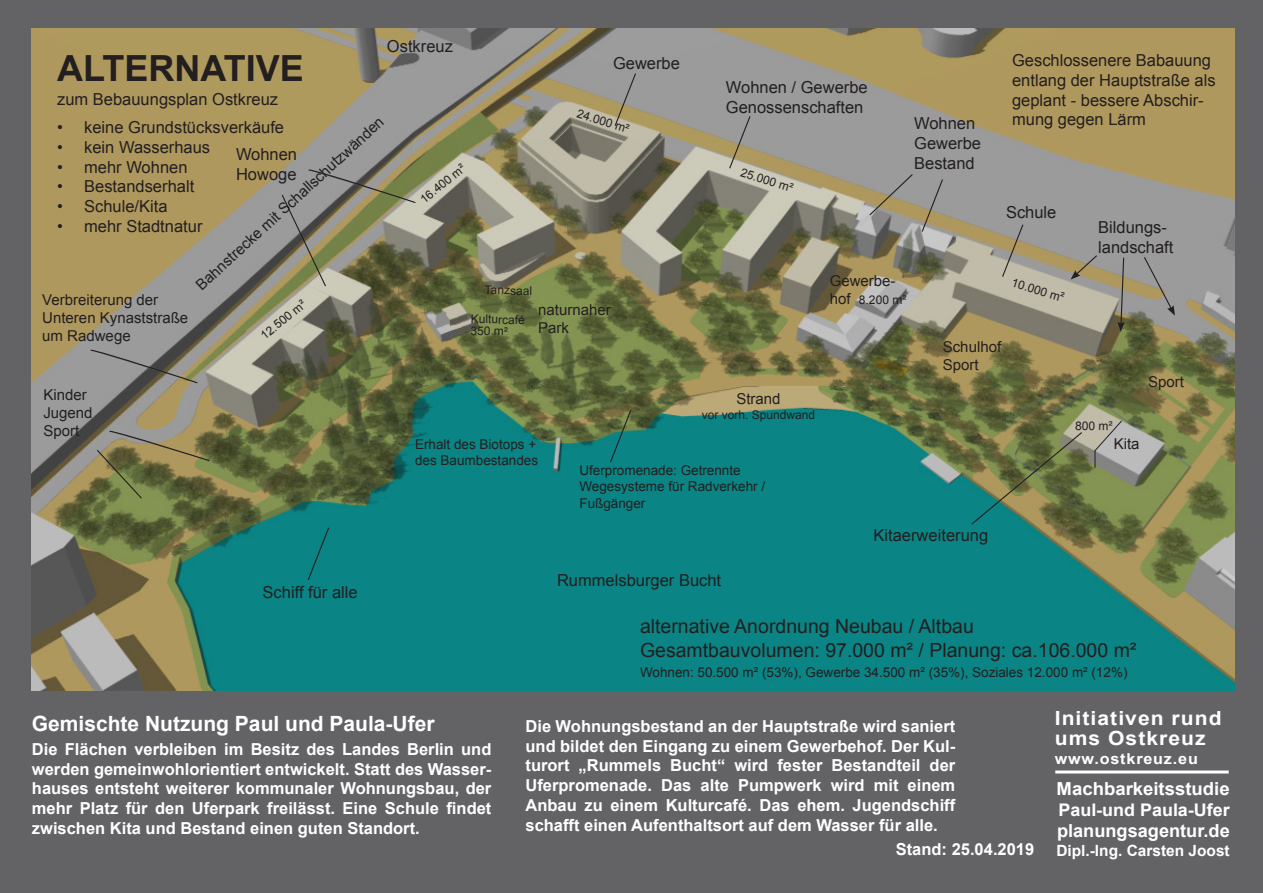
<style>
.page{position:relative;width:1263px;height:893px;background:#fff}
.page>*{position:absolute;margin:0;border:0;box-sizing:border-box;transform-origin:0 0}
.Absatzformat_3{font:700 36px "Arial";color:#231f20}
.Absatzformat_4{font:700 21px "Arial";color:#fff}
._15{font:19.5px "Arial";color:#231f20}
.Absatzformat_4-2{font:700 19.5px/19.5px "Arial";letter-spacing:.05em;color:#fff;scale:1.08 1}
.Absatzformat_1{font:700 18px "Arial";color:#fff}
.Absatzformat_1-2{font:700 17.4px "Arial";color:#fff}
.Absatzformat_4-3{font:700 16.5px/19.8px "Arial";color:#fff;text-align:justify}
._15-2{font:16.5px/19.8px "Arial";color:#231f20}
.Absatzformat_1-3{font:700 15.45px "Arial";color:#fff}
._10{font:15px/18px "Arial";color:#231f20}
._15-3{font:15px/18px "Arial";color:#231f20}
.Absatzformat_4-4{font:700 15px "Arial";letter-spacing:.05em;color:#fff;scale:1.08 1}
._10-2{font:13.5px/16.2px "Arial";color:#231f20}
._15-4{font:13.5px "Arial";color:#231f20}
._8{font:12px "Arial";color:#231f20}
._10-3{font:12px "Arial";color:#231f20}
.s1{font-size:15px}
</style>
<div class="page">
<div style="left:1px;top:0;width:1262px;height:893px;background:#636366"></div>
<img style="left:32px;top:29px;width:1203px;height:661px">
<svg style="left:281px;top:169px;width:135px;height:119px;background:#87866f"></svg>
<svg style="left:921px;top:178px;width:23px;height:55px"></svg>
<svg style="left:970px;top:431px;width:113px;height:95px;background:#67784e"></svg>
<svg style="left:1001px;top:223px;width:23px;height:55px"></svg>
<svg style="left:614px;top:72px;width:23px;height:55px"></svg>
<svg style="left:307px;top:526px;width:23px;height:55px"></svg>
<svg style="left:728px;top:115px;width:23px;height:55px"></svg>
<svg style="left:90px;top:349px;width:108px;height:35px;background:#85847e"></svg>
<svg style="left:868px;top:173px;width:46px;height:43px;background:#9d9582"></svg>
<svg style="left:609px;top:409px;width:23px;height:55px"></svg>
<hr style="left:1055px;top:770px;width:174px;height:3px;background:#fff">
<svg style="left:96px;top:430px;width:114px;height:70px;background:#807c51"></svg>
<svg style="left:1070px;top:254px;width:28px;height:26px"></svg>
<svg style="left:1143px;top:256px;width:32px;height:60px;background:#96938c"></svg>
<svg style="left:1117px;top:256px;width:8px;height:76px"></svg>
<svg style="left:1094px;top:420px;width:28px;height:48px"></svg>
<p class="_15-2" style="left:387px;top:36px;width:68px">Ostkreuz</p>
<p class="Absatzformat_3" style="left:57px;top:44px;width:248px">ALTERNATIVE</p>
<p class="_15-2" style="left:57px;top:89px;width:223px">zum Bebauungsplan Ostkreuz</p>
<p class="_15-2" style="left:57px;top:118px;width:228px">• keine Grundstücksverkäufe</p>
<p class="_15-2" style="left:57px;top:137px;width:154px">• kein Wasserhaus</p>
<p class="_15-2" style="left:57px;top:157px;width:132px">• mehr Wohnen</p>
<p class="_15-2" style="left:57px;top:177px;width:139px">• Bestandserhalt</p>
<p class="_15-2" style="left:57px;top:197px;width:112px">• Schule/Kita</p>
<p class="_15-2" style="left:57px;top:217px;width:147px">• mehr Stadtnatur</p>
<p class="_10" style="left:192px;top:280px;width:250px;rotate:-42deg">Bahnstrecke mit Schallschutzwänden</p>
<p class="_8" style="left:257px;top:331px;width:56px;rotate:-39deg">12.500 m²</p>
<p class="_15-2" style="left:236px;top:145px;width:63px">Wohnen<br>Howoge</p>
<p class="_15-3" style="left:42px;top:291px;width:147px">Verbreiterung der<br>Unteren Kynaststraße</p>
<p class="_15-3" style="left:42px;top:327px;width:90px">um Radwege</p>
<p class="_15-2" style="left:613px;top:54px;width:68px">Gewerbe</p>
<p class="_8" style="left:417px;top:194px;width:56px;rotate:-39deg">16.400 m²</p>
<p class="_8" style="left:485px;top:282px;width:49px;rotate:1deg">Tanzsaal</p>
<p class="_8" style="left:580px;top:106px;width:56px;rotate:17deg">24.000 m²</p>
<p class="_8" style="left:471px;top:311px;width:56px;rotate:1deg">Kulturcafé</p>
<p class="_8" style="left:471px;top:323px;width:39px;rotate:1deg">350 m²</p>
<p class="_10" style="left:538px;top:301px;width:74px">naturnaher</p>
<p class="_10" style="left:538px;top:319px;width:32px">Park</p>
<p class="_15-2" style="left:726px;top:77px;width:143px">Wohnen / Gewerbe</p>
<p class="_15-2" style="left:726px;top:97px;width:139px">Genossenschaften</p>
<p class="_8" style="left:743px;top:165px;width:56px;rotate:17deg">25.000 m²</p>
<p class="_10" style="left:830px;top:272px;width:67px">Gewerbe-</p>
<p class="_10-3" style="left:830px;top:292px;width:78px"><span class="s1">hof</span> 8.200 m²</p>
<p class="_15-3" style="left:43px;top:386px;width:45px">Kinder</p>
<p class="_15-3" style="left:43px;top:404px;width:51px">Jugend</p>
<p class="_15-3" style="left:43px;top:422px;width:37px">Sport</p>
<p class="_10-2" style="left:415px;top:436px;width:123px">Erhalt des Biotops +</p>
<p class="_10-2" style="left:415px;top:452px;width:125px">des Baumbestandes</p>
<p class="_10" style="left:736px;top:390px;width:46px">Strand</p>
<p class="_10-3" style="left:702px;top:407px;width:115px">vor vorh. Spundwand</p>
<p class="_10-2" style="left:579px;top:462px;width:187px">Uferpromenade: Getrennte<br>Wegesysteme für Radverkehr /<br>Fußgänger</p>
<p class="_15-2" style="left:914px;top:114px;width:68px">Wohnen<br>Gewerbe</p>
<p class="_15-2" style="left:914px;top:154px;width:62px">Bestand</p>
<p class="_15-2" style="left:1012px;top:50px;width:205px">Geschlossenere Babauung entlang der Hauptstraße als geplant - bessere Abschir&shy;mung gegen Lärm</p>
<p class="_15-2" style="left:1006px;top:203px;width:52px">Schule</p>
<p class="_8" style="left:1014px;top:274px;width:56px;rotate:17deg">10.000 m²</p>
<p class="_15-2" style="left:1098px;top:218px;width:77px">Bildungs&shy;landschaft</p>
<p class="_10" style="left:943px;top:338px;width:60px">Schulhof<br>Sport</p>
<p class="_10" style="left:1148px;top:373px;width:37px">Sport</p>
<p class="_8" style="left:1075px;top:418px;width:39px;rotate:1deg">800 m²</p>
<p class="_10" style="left:1114px;top:435px;width:27px">Kita</p>
<p class="_15-2" style="left:263px;top:582px;width:97px">Schiff für alle</p>
<p class="Absatzformat_4" style="left:32px;top:709px;width:404px">Gemischte Nutzung Paul und Paula-Ufer</p>
<p class="Absatzformat_4-3" style="left:32px;top:740px;width:461px">Die Flächen verbleiben im Besitz des Landes Berlin und werden gemeinwohlorientiert entwickelt. Statt des Wasser&shy;hauses entsteht weiterer kommunaler Wohnungsbau, der mehr Platz für den Uferpark freilässt. Eine Schule findet zwischen Kita und Bestand einen guten Standort.</p>
<p class="_15-2" style="left:557px;top:571px;width:166px">Rummelsburger Bucht</p>
<p class="_15-2" style="left:873px;top:525px;width:116px">Kitaerweiterung</p>
<p class="_15" style="left:640px;top:614px;width:335px">alternative Anordnung Neubau / Altbau</p>
<p class="_15" style="left:640px;top:637px;width:498px">Gesamtbauvolumen: 97.000 m² / Planung: ca.106.000 m²</p>
<p class="_15-4" style="left:640px;top:664px;width:489px">Wohnen: 50.500 m² (53%), Gewerbe 34.500 m² (35%), Soziales 12.000 m² (12%)</p>
<p class="Absatzformat_4-3" style="left:525px;top:716px;width:431px">Die Wohnungsbestand an der Hauptstraße wird saniert und bildet den Eingang zu einem Gewerbehof. Der Kul&shy;turort „Rummels Bucht“ wird fester Bestandteil der Uferpromenade. Das alte Pumpwerk wird mit einem Anbau zu einem Kulturcafé. Das ehem. Jugendschiff schafft einen Aufenthaltsort auf dem Wasser für alle.</p>
<p class="Absatzformat_4-2" style="left:1055px;top:709px;width:156px">Initiativen rund ums Ostkreuz</p>
<p class="Absatzformat_4-4" style="left:1055px;top:749px;width:134px">www.ostkreuz.eu</p>
<p class="Absatzformat_1" style="left:1057px;top:776px;width:175px">Machbarkeitsstudie</p>
<p class="Absatzformat_1-2" style="left:1058px;top:798px;width:173px">Paul-und Paula-Ufer</p>
<p class="Absatzformat_1" style="left:1057px;top:819px;width:174px">planungsagentur.de</p>
<p class="Absatzformat_4-3" style="left:896px;top:840px;width:140px">Stand: 25.04.2019</p>
<p class="Absatzformat_1-3" style="left:1056px;top:840px;width:175px">Dipl.-Ing. Carsten Joost</p>
</div>
